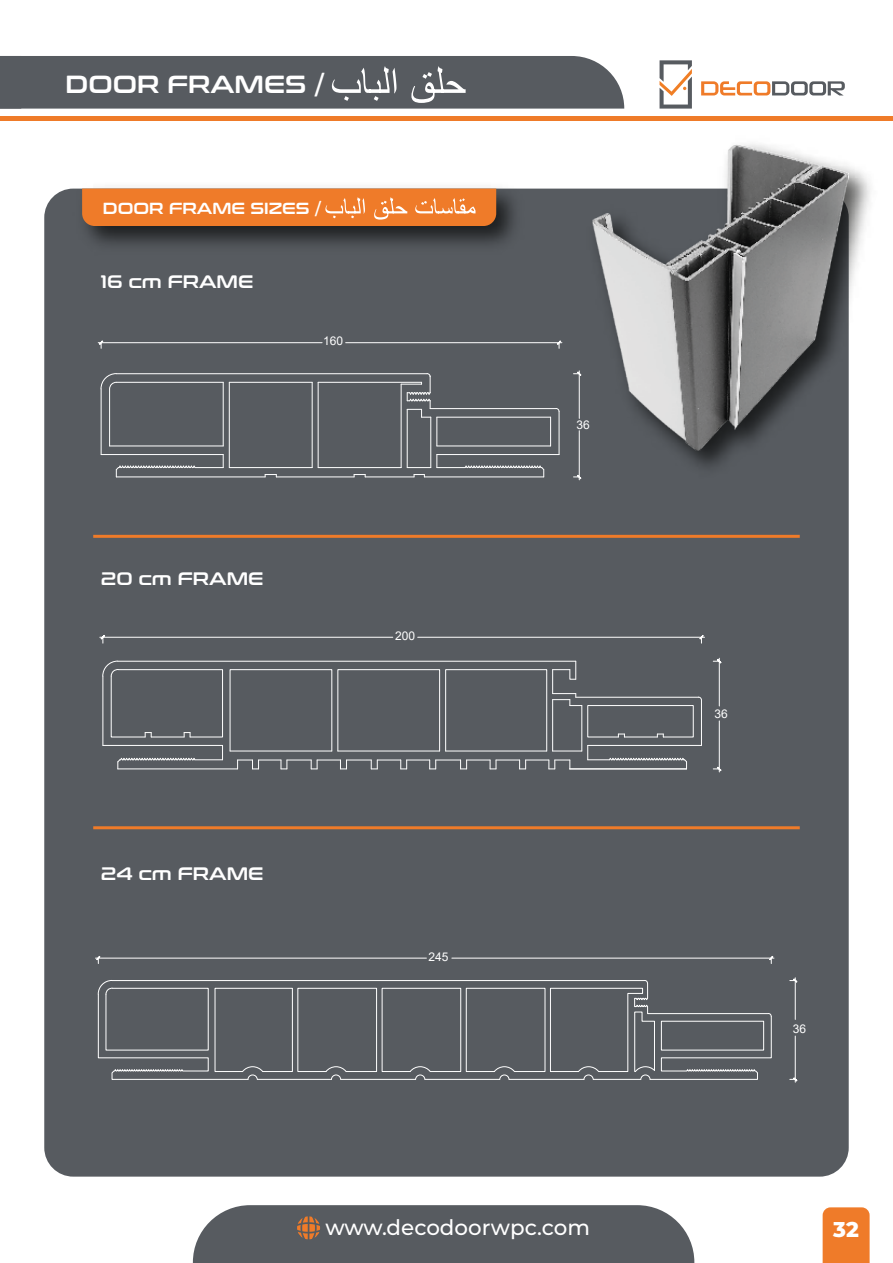
<style>
.page{position:relative;width:893px;height:1263px;background:#fff}
.page>*{position:absolute;margin:0;border:0;box-sizing:border-box;transform-origin:0 0}
.t1{font:24.6px "Conthrax Sb";color:#fff}
.t2{font:500 21.45px "Montserrat";color:#fff}
.t3{font:800 21.45px "Montserrat";color:#fff}
.t4{font:18px "Conthrax Sb";color:#fff}
.t5{font:16.05px "Conthrax Sb";color:#fff}
.t6{font:12px "Arial";color:#fff}
</style>
<div class="page">
<svg style="left:193px;top:1205px;width:501px;height:58px;background:#606367"></svg>
<div style="left:823px;top:1207px;width:47px;height:56px;background:#ef7b29"></div>
<hr style="left:0;top:116px;width:893px;height:4px;background:#ef7b29">
<svg style="left:659px;top:60px;width:33px;height:49px"></svg>
<svg style="left:701px;top:81px;width:144px;height:14px"></svg>
<div style="left:0;top:56px;width:624px;height:53px;background:#575b60"></div>
<div style="left:44px;top:189px;width:805px;height:987px;background:#575b60;border-radius:29px"></div>
<img style="left:70px;top:188px;width:459px;height:57px">
<hr style="left:93px;top:535px;width:707px;height:3px;background:#ef7b29">
<hr style="left:93px;top:826px;width:707px;height:3px;background:#ef7b29">
<img style="left:578px;top:166px;width:293px;height:322px">
<img style="left:592px;top:144px;width:256px;height:307px">
<hr style="left:98px;top:342px;width:224px;height:1px;background:#fff">
<hr style="left:346px;top:342px;width:216px;height:1px;background:#fff">
<svg style="left:97px;top:340px;width:7px;height:9px"></svg>
<svg style="left:556px;top:340px;width:7px;height:8px"></svg>
<hr style="left:579px;top:431px;width:1px;height:49px;background:#fff">
<hr style="left:579px;top:371px;width:1px;height:47px;background:#fff">
<svg style="left:573px;top:474px;width:18px;height:13px"></svg>
<svg style="left:573px;top:359px;width:9px;height:17px"></svg>
<hr style="left:401px;top:384px;width:1px;height:84px;background:#fff">
<hr style="left:318px;top:382px;width:104px;height:1px;background:#fff">
<hr style="left:318px;top:382px;width:1px;height:86px;background:#fff">
<hr style="left:318px;top:467px;width:83px;height:1px;background:#fff">
<hr style="left:437px;top:446px;width:114px;height:1px;background:#fff">
<hr style="left:437px;top:417px;width:114px;height:1px;background:#fff">
<hr style="left:312px;top:382px;width:1px;height:86px;background:#fff">
<hr style="left:229px;top:382px;width:83px;height:1px;background:#fff">
<hr style="left:229px;top:382px;width:1px;height:86px;background:#fff">
<hr style="left:229px;top:467px;width:83px;height:1px;background:#fff">
<hr style="left:430px;top:417px;width:1px;height:51px;background:#fff">
<hr style="left:407px;top:409px;width:1px;height:59px;background:#fff">
<hr style="left:110px;top:446px;width:113px;height:1px;background:#fff">
<hr style="left:223px;top:382px;width:1px;height:64px;background:#fff">
<hr style="left:116px;top:382px;width:107px;height:1px;background:#fff">
<hr style="left:109px;top:389px;width:1px;height:57px;background:#fff">
<hr style="left:430px;top:408px;width:126px;height:1px;background:#fff">
<svg style="left:550px;top:408px;width:10px;height:38px"></svg>
<hr style="left:559px;top:412px;width:1px;height:42px;background:#fff">
<hr style="left:437px;top:454px;width:122px;height:1px;background:#fff">
<hr style="left:365px;top:476px;width:49px;height:1px;background:#fff">
<hr style="left:276px;top:476px;width:78px;height:1px;background:#fff">
<svg style="left:407px;top:454px;width:138px;height:23px"></svg>
<svg style="left:354px;top:474px;width:12px;height:3px"></svg>
<svg style="left:265px;top:474px;width:12px;height:3px"></svg>
<hr style="left:116px;top:476px;width:149px;height:1px;background:#fff">
<svg style="left:115px;top:454px;width:109px;height:23px"></svg>
<hr style="left:101px;top:454px;width:122px;height:1px;background:#fff">
<hr style="left:101px;top:389px;width:1px;height:65px;background:#fff">
<svg style="left:100px;top:373px;width:17px;height:17px"></svg>
<hr style="left:116px;top:373px;width:311px;height:1px;background:#fff">
<svg style="left:401px;top:373px;width:36px;height:73px"></svg>
<hr style="left:100px;top:637px;width:293px;height:1px;background:#fff">
<hr style="left:418px;top:637px;width:286px;height:1px;background:#fff">
<svg style="left:99px;top:635px;width:7px;height:9px"></svg>
<svg style="left:699px;top:635px;width:6px;height:8px"></svg>
<hr style="left:719px;top:658px;width:1px;height:48px;background:#fff">
<hr style="left:719px;top:721px;width:1px;height:51px;background:#fff">
<svg style="left:712px;top:657px;width:10px;height:7px"></svg>
<svg style="left:713px;top:766px;width:9px;height:7px"></svg>
<div style="left:230px;top:669px;width:102px;height:82px;border:1px solid #fff"></div>
<hr style="left:230px;top:751px;width:102px;height:1px;background:#fff">
<hr style="left:103px;top:745px;width:120px;height:1px;background:#fff">
<hr style="left:103px;top:676px;width:1px;height:69px;background:#fff">
<hr style="left:118px;top:661px;width:458px;height:1px;background:#fff">
<hr style="left:701px;top:700px;width:1px;height:45px;background:#fff">
<hr style="left:588px;top:745px;width:113px;height:1px;background:#fff">
<hr style="left:552px;top:700px;width:1px;height:51px;background:#fff">
<hr style="left:581px;top:705px;width:1px;height:46px;background:#fff">
<div style="left:337px;top:669px;width:103px;height:82px;border:1px solid #fff"></div>
<div style="left:445px;top:669px;width:102px;height:82px;border:1px solid #fff"></div>
<svg style="left:102px;top:660px;width:121px;height:78px"></svg>
<hr style="left:118px;top:768px;width:120px;height:1px;background:#fff">
<svg style="left:117px;top:746px;width:106px;height:23px"></svg>
<svg style="left:237px;top:745px;width:450px;height:24px"></svg>
<svg style="left:552px;top:661px;width:150px;height:77px"></svg>
<hr style="left:96px;top:958px;width:330px;height:1px;background:#fff">
<hr style="left:452px;top:958px;width:322px;height:1px;background:#fff">
<svg style="left:95px;top:956px;width:6px;height:8px"></svg>
<svg style="left:769px;top:956px;width:6px;height:7px"></svg>
<hr style="left:795px;top:978px;width:1px;height:41px;background:#fff">
<hr style="left:795px;top:1036px;width:1px;height:46px;background:#fff">
<svg style="left:789px;top:977px;width:9px;height:6px"></svg>
<svg style="left:790px;top:1077px;width:8px;height:6px"></svg>
<svg style="left:97px;top:980px;width:675px;height:100px"></svg>
<div style="left:82px;top:189px;width:414px;height:37px;background:#ef7b29"></div>
<h1 class="t1" style="left:65px;top:65px;width:261px">DOOR FRAMES /</h1>
<p class="t5" style="left:103px;top:196px;width:220px">DOOR FRAME SIZES /</p>
<p class="t4" style="left:101px;top:268px;width:154px">16 cm FRAME</p>
<p class="t6" style="left:323px;top:333px;width:22px">160</p>
<p class="t4" style="left:101px;top:565px;width:164px">20 cm FRAME</p>
<p class="t4" style="left:101px;top:860px;width:164px">24 cm FRAME</p>
<p class="t6" style="left:395px;top:628px;width:22px">200</p>
<p class="t6" style="left:428px;top:948px;width:22px">245</p>
<p class="t6" style="left:577px;top:416px;width:15px">36</p>
<p class="t6" style="left:715px;top:705px;width:15px">36</p>
<p class="t6" style="left:793px;top:1020px;width:15px">36</p>
<p class="t2" style="left:325px;top:1212px;width:266px">www.decodoorwpc.com</p>
<p class="t3" style="left:833px;top:1214px;width:27px">32</p>
</div>
